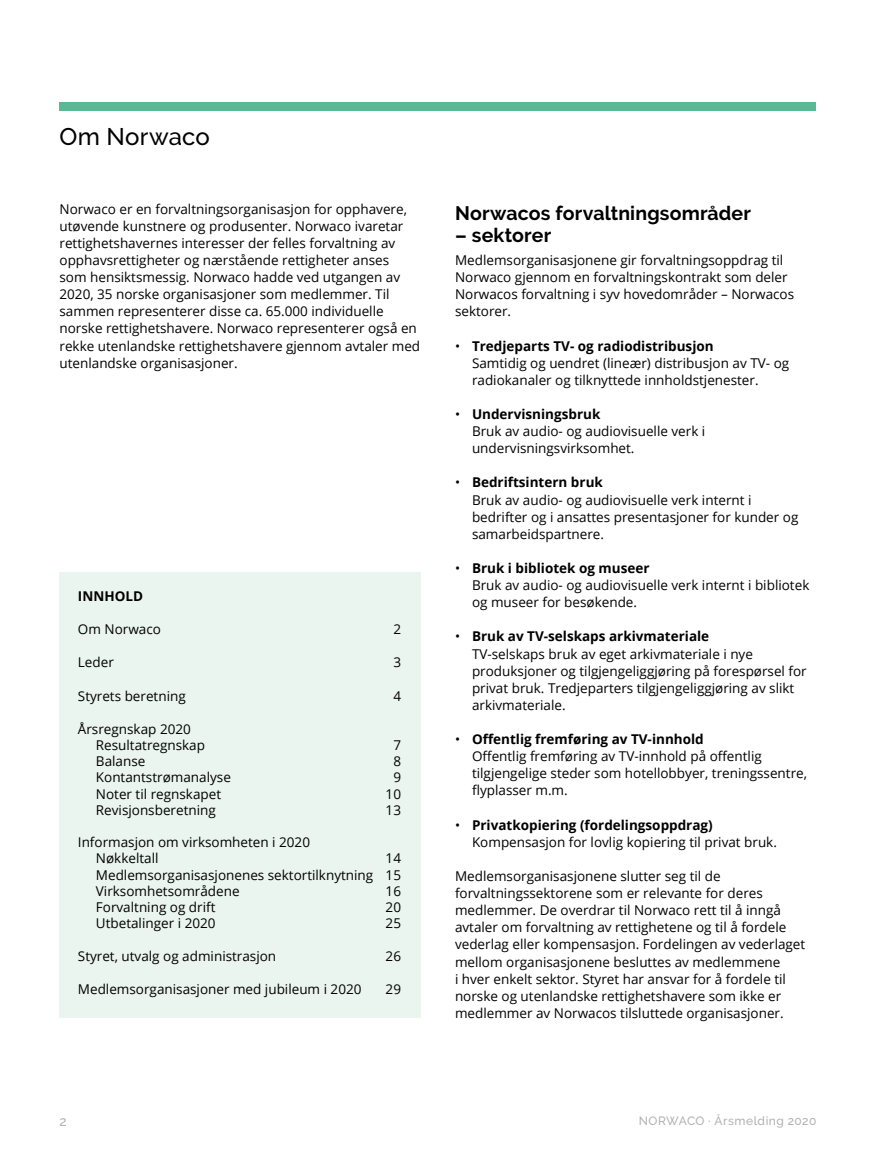
<style>
.page{position:relative;width:893px;height:1170px;background:#fff}
.page>*{position:absolute;margin:0;border:0;box-sizing:border-box;transform-origin:0 0}
.NY_Overskrift_2{font:500 24px "Raleway";letter-spacing:.005em;color:#000}
.H_3{font:700 19.5px "Raleway";letter-spacing:.005em;color:#000}
.Normal_hengende_innr{font:13.5px/17.1px "Open Sans";color:#000}
.Innhold{font:13.5px/16.2px "Open Sans";color:#000}
.Innhold_m_avstand_et{font:13.5px "Open Sans";color:#000}
.t1{font:700 13.5px "Open Sans";color:#000}
.t2{font:500 13.5px "Raleway";color:#b3b2b2}
.t3{font:500 12px "Raleway";letter-spacing:.04em;color:#b3b2b2}
.s1{font-weight:700}
</style>
<div class="page">
<div style="left:60px;top:572px;width:361px;height:445px;background:#ebf5f0"></div>
<div style="left:60px;top:102px;width:756px;height:9px;background:#59b995"></div>
<p class="NY_Overskrift_2" style="left:60px;top:123px;width:152px">Om Norwaco</p>
<p class="Normal_hengende_innr" style="left:60px;top:200px;width:362px">Norwaco er en forvaltningsorganisasjon for opphavere, utøvende kunstnere og produsenter. Norwaco ivaretar rettighetshavernes interesser der felles forvaltning av opphavsrettigheter og nærstående rettigheter anses<br>som hensiktsmessig. Norwaco hadde ved utgangen av 2020, 35 norske organisasjoner som medlemmer. Til sammen representerer disse ca. 65.000 individuelle norske rettighetshavere. Norwaco representerer også en rekke utenlandske rettighetshavere gjennom avtaler med utenlandske organisasjoner.</p>
<p class="H_3" style="left:455px;top:202px;width:297px">Norwacos forvaltningsområder</p>
<p class="H_3" style="left:455px;top:224px;width:98px">– sektorer</p>
<p class="Normal_hengende_innr" style="left:455px;top:251px;width:341px">Medlemsorganisasjonene gir forvaltningsoppdrag til Norwaco gjennom en forvaltningskontrakt som deler Norwacos forvaltning i syv hovedområder – Norwacos sektorer.</p>
<p class="Normal_hengende_innr" style="left:472px;top:337px;width:319px;text-indent:-17px">• <span class="s1">Tredjeparts TV- og radiodistribusjon<br></span>Samtidig og uendret (lineær) distribusjon av TV- og radiokanaler og tilknyttede innholdstjenester.</p>
<p class="Normal_hengende_innr" style="left:472px;top:405px;width:235px;text-indent:-17px">• <span class="s1">Undervisningsbruk<br></span>Bruk av audio- og audiovisuelle verk i undervisningsvirksomhet.</p>
<p class="Normal_hengende_innr" style="left:472px;top:473px;width:328px;text-indent:-17px">• <span class="s1">Bedriftsintern bruk<br></span>Bruk av audio- og audiovisuelle verk internt i bedrifter og i ansattes presentasjoner for kunder og samarbeidspartnere.</p>
<p class="Normal_hengende_innr" style="left:472px;top:559px;width:339px;text-indent:-17px">• <span class="s1">Bruk i bibliotek og museer<br></span>Bruk av audio- og audiovisuelle verk internt i bibliotek og museer for besøkende.</p>
<p class="Normal_hengende_innr" style="left:472px;top:627px;width:336px;text-indent:-17px">• <span class="s1">Bruk av TV-selskaps arkivmateriale<br></span>TV-selskaps bruk av eget arkivmateriale i nye produksjoner og tilgjengeliggjøring på forespørsel for privat bruk. Tredjeparters tilgjengeliggjøring av slikt arkivmateriale.</p>
<p class="Normal_hengende_innr" style="left:472px;top:730px;width:337px;text-indent:-17px">• <span class="s1">Offentlig fremføring av TV-innhold<br></span>Offentlig fremføring av TV-innhold på offentlig tilgjengelige steder som hotellobbyer, treningssentre, flyplasser m.m.</p>
<p class="Normal_hengende_innr" style="left:472px;top:815px;width:306px;text-indent:-17px">• <span class="s1">Privatkopiering (fordelingsoppdrag)<br></span>Kompensasjon for lovlig kopiering til privat bruk.</p>
<p class="Normal_hengende_innr" style="left:455px;top:867px;width:352px">Medlemsorganisasjonene slutter seg til de forvaltningssektorene som er relevante for deres medlemmer. De overdrar til Norwaco rett til å inngå avtaler om forvaltning av rettighetene og til å fordele vederlag eller kompensasjon. Fordelingen av vederlaget mellom organisasjonene besluttes av medlemmene<br>i hver enkelt sektor. Styret har ansvar for å fordele til norske og utenlandske rettighetshavere som ikke er medlemmer av Norwacos tilsluttede organisasjoner.</p>
<p class="t1" style="left:78px;top:586px;width:67px">INNHOLD</p>
<p class="Innhold_m_avstand_et" style="left:78px;top:620px;width:85px">Om Norwaco</p>
<p class="Innhold_m_avstand_et" style="left:393px;top:620px;width:9px">2</p>
<p class="Innhold_m_avstand_et" style="left:78px;top:653px;width:37px">Leder</p>
<p class="Innhold_m_avstand_et" style="left:393px;top:653px;width:9px">3</p>
<p class="Innhold_m_avstand_et" style="left:78px;top:686px;width:109px">Styrets beretning</p>
<p class="Innhold_m_avstand_et" style="left:393px;top:686px;width:9px">4</p>
<p class="Innhold" style="left:96px;top:720px;width:111px;text-indent:-18px">Årsregnskap 2020<br>Resultatregnskap</p>
<p class="Innhold" style="left:393px;top:736px;width:9px">7</p>
<p class="Innhold" style="left:96px;top:752px;width:51px">Balanse</p>
<p class="Innhold" style="left:393px;top:752px;width:9px">8</p>
<p class="Innhold" style="left:96px;top:769px;width:137px">Kontantstrømanalyse</p>
<p class="Innhold" style="left:393px;top:769px;width:9px">9</p>
<p class="Innhold" style="left:96px;top:785px;width:127px">Noter til regnskapet</p>
<p class="Innhold" style="left:386px;top:785px;width:17px">10</p>
<p class="Innhold" style="left:96px;top:801px;width:121px">Revisjonsberetning</p>
<p class="Innhold" style="left:386px;top:801px;width:17px">13</p>
<p class="Innhold" style="left:78px;top:833px;width:234px">Informasjon om virksomheten i 2020</p>
<p class="Innhold" style="left:96px;top:850px;width:64px">Nøkkeltall</p>
<p class="Innhold" style="left:386px;top:850px;width:17px">14</p>
<p class="Innhold" style="left:96px;top:866px;width:307px">Medlemsorganisasjonenes sektortilknytning 15</p>
<p class="Innhold" style="left:96px;top:882px;width:145px">Virksomhetsområdene</p>
<p class="Innhold" style="left:386px;top:882px;width:17px">16</p>
<p class="Innhold" style="left:96px;top:898px;width:121px">Forvaltning og drift</p>
<p class="Innhold" style="left:386px;top:898px;width:17px">20</p>
<p class="Innhold" style="left:96px;top:914px;width:121px">Utbetalinger i 2020</p>
<p class="Innhold" style="left:386px;top:914px;width:17px">25</p>
<p class="Innhold_m_avstand_et" style="left:78px;top:946px;width:200px">Styret, utvalg og administrasjon</p>
<p class="Innhold_m_avstand_et" style="left:386px;top:946px;width:17px">26</p>
<p class="Innhold_m_avstand_et" style="left:78px;top:979px;width:285px">Medlemsorganisasjoner med jubileum i 2020</p>
<p class="Innhold_m_avstand_et" style="left:386px;top:979px;width:17px">29</p>
<p class="t2" style="left:60px;top:1113px;width:9px">2</p>
<p class="t3" style="left:639px;top:1113px;width:179px">NORWACO · Årsmelding 2020</p>
</div>
